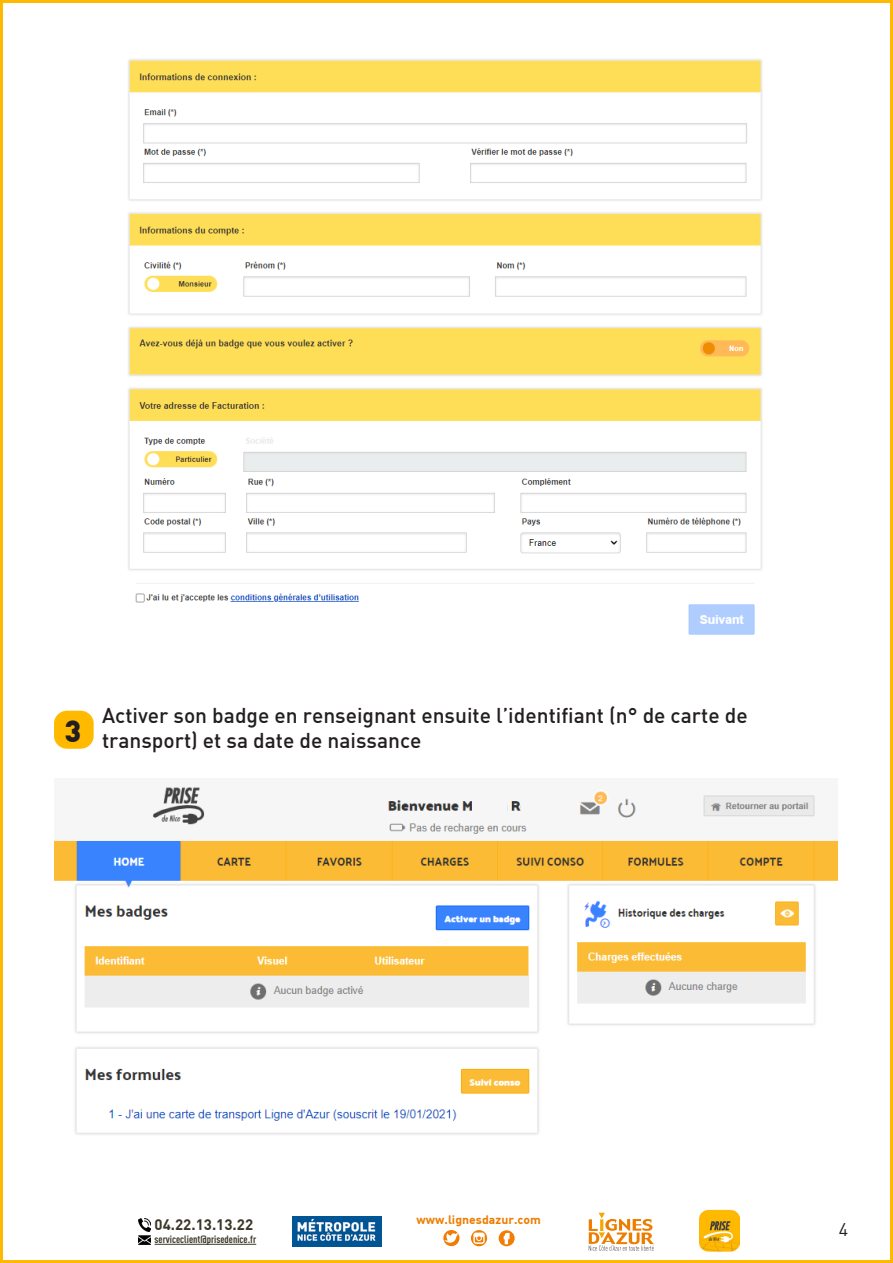
<style>
.page{position:relative;width:893px;height:1263px;background:#fff}
.page>*{position:absolute;margin:0;border:0;box-sizing:border-box;transform-origin:0 0}
.t1{font:30px "DIN Black";color:#231f20}
.t2{font:21px "DIN Medium";color:#231f20}
.t3{font:18px "DIN";color:#231f20}
.t4{font:700 15px "DIN";color:#3c3728}
.t5{font:700 12px "DIN";color:#ed7d00}
.t6{font:700 10.5px "DIN Cond";color:#3c3728}
</style>
<div class="page">
<img style="left:128px;top:59px;width:634px;height:576px">
<img style="left:54px;top:787px;width:784px;height:348px">
<div style="left:54px;top:711px;width:40px;height:38px;background:#ffba00;border-radius:13px"></div>
<div style="left:473px;top:799px;width:34px;height:13px;background:#f6f6f6"></div>
<div style="left:521px;top:799px;width:45px;height:13px;background:#f6f6f6"></div>
<img style="left:700px;top:1209px;width:39px;height:43px">
<svg style="left:443px;top:1230px;width:17px;height:17px"></svg>
<svg style="left:470px;top:1230px;width:18px;height:17px"></svg>
<svg style="left:498px;top:1230px;width:17px;height:17px"></svg>
<svg style="left:589px;top:1213px;width:65px;height:38px"></svg>
<svg style="left:138px;top:1218px;width:119px;height:27px"></svg>
<img style="left:292px;top:1217px;width:90px;height:29px">
<p class="t1" style="left:64px;top:711px;width:18px">3</p>
<p class="t2" style="left:102px;top:702px;width:647px">Activer son badge en renseignant ensuite l’identifiant (n° de carte de</p>
<p class="t2" style="left:102px;top:727px;width:321px">transport) et sa date de naissance</p>
<p class="t4" style="left:155px;top:1215px;width:100px">04.22.13.13.22</p>
<p class="t6" style="left:155px;top:1233px;width:103px">serviceclient@prisedenice.fr</p>
<p class="t5" style="left:417px;top:1212px;width:126px">www.lignesdazur.com</p>
<p class="t3" style="left:839px;top:1218px;width:11px">4</p>
</div>
